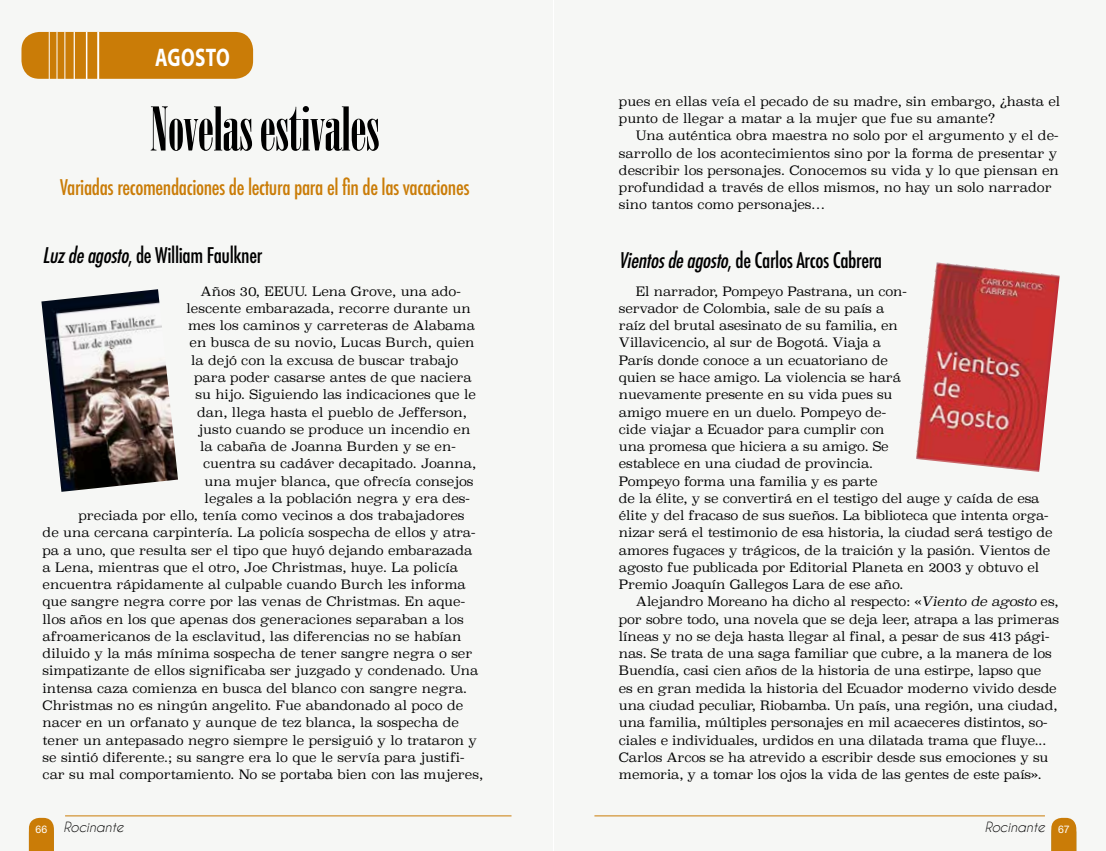
<style>
.page{position:relative;width:1106px;height:851px;background:#fff}
.page>*{position:absolute;margin:0;border:0;box-sizing:border-box;transform-origin:0 0}
.t1{font:60px "Onyx";letter-spacing:-.01em;color:#000}
.t2{font:700 25.5px "Myriad Pro";letter-spacing:.02em;color:#fff;scale:.75 1}
.t3{font:500 condensed 21px "Futura";letter-spacing:-.02em;color:#000}
.t4{font:500 condensed 21px "Futura";letter-spacing:-.02em;color:#ca7c07}
.t5{font:italic 13.2px "Caviar Dreams";color:#000}
.t6{font:12.75px/17.2px "Superclarendon Lt";color:#000}
.s1{font-style:italic}
</style>
<div class="page">
<div style="left:0;top:0;width:553px;height:850px;background:#f6f7f5"></div>
<div style="left:554px;top:0;width:552px;height:850px;background:#f6f7f5"></div>
<div style="left:21px;top:32px;width:232px;height:47px;background:#ca7c07;border-radius:18px"></div>
<hr style="left:57px;top:32px;width:1px;height:47px;background:#fff">
<hr style="left:49px;top:32px;width:1px;height:47px;background:#fff">
<hr style="left:64px;top:32px;width:1px;height:47px;background:#fff">
<hr style="left:74px;top:32px;width:1px;height:47px;background:#fff">
<hr style="left:86px;top:32px;width:1px;height:47px;background:#fff">
<hr style="left:97px;top:32px;width:2px;height:47px;background:#fff">
<img style="left:41px;top:289px;width:137px;height:202px">
<img style="left:916px;top:262px;width:143px;height:210px">
<svg style="left:1051px;top:817px;width:25px;height:33px"></svg>
<hr style="left:594px;top:815px;width:450px;height:1px;background:#ca7c07">
<svg style="left:29px;top:817px;width:25px;height:33px"></svg>
<hr style="left:65px;top:815px;width:446px;height:1px;background:#ca7c07">
<h2 class="t2" style="left:155px;top:40px;width:101px">AGOSTO</h2>
<p class="t6" style="left:619px;top:92px;width:443px">pues en ellas veía el pecado de su madre, sin embargo, ¿hasta el punto de llegar a matar a la mujer que fue su amante?</p>
<p class="t6" style="left:619px;top:127px;width:441px;text-indent:17px">Una auténtica obra maestra no solo por el argumento y el de&shy;sarrollo de los acontecimientos sino por la forma de presentar y describir los personajes. Conocemos su vida y lo que piensan en profundidad a través de ellos mismos, no hay un solo narrador sino tantos como personajes…</p>
<h3 class="t3" style="left:619px;top:247px;width:265px"><span class="s1">Vientosdeagosto</span>, de Carlos Arcos Cabrera</h3>
<p class="t6" style="left:619px;top:282px;width:435px;text-indent:17px">El narrador, Pompeyo Pastrana, un con-<br>servador de Colombia, sale de su país a<br>raíz del brutal asesinato de su familia, en<br>Villavicencio, al sur de Bogotá. Viaja a<br>París donde conoce a un ecuatoriano de<br>quien se hace amigo. La violencia se hará<br>nuevamente presente en su vida pues su<br>amigo muere en un duelo. Pompeyo de-<br>cide viajar a Ecuador para cumplir con<br>una promesa que hiciera a su amigo. Se<br>establece en una ciudad de provincia.<br>Pompeyo forma una familia y es parte<br>de la élite, y se convertirá en el testigo del auge y caída de esa élite y del fracaso de sus sueños. La biblioteca que intenta orga&shy;nizar será el testimonio de esa historia, la ciudad será testigo de amores fugaces y trágicos, de la traición y la pasión. Vientos de agosto fue publicada por Editorial Planeta en 2003 y obtuvo el Premio Joaquín Gallegos Lara de ese año.</p>
<p class="t6" style="left:619px;top:593px;width:442px;text-indent:17px">Alejandro Moreano ha dicho al respecto: «<span class="s1">Viento de agosto</span> es, por sobre todo, una novela que se deja leer, atrapa a las primeras líneas y no se deja hasta llegar al final, a pesar de sus 413 pági&shy;nas. Se trata de una saga familiar que cubre, a la manera de los Buendía, casi cien años de la historia de una estirpe, lapso que<br>es en gran medida la historia del Ecuador moderno vivido desde una ciudad peculiar, Riobamba. Un país, una región, una ciudad, una familia, múltiples personajes en mil acaeceres distintos, so&shy;ciales e individuales, urdidos en una dilatada trama que fluye...<br>Carlos Arcos se ha atrevido a escribir desde sus emociones y su memoria, y a tomar los ojos la vida de las gentes de este país».</p>
<h1 class="t1" style="left:150px;top:94px;width:231px">Novelas estivales</h1>
<h3 class="t4" style="left:60px;top:174px;width:411px">Variadas recomendaciones de lectura para el fin de las vacaciones</h3>
<h3 class="t3" style="left:43px;top:242px;width:221px"><span class="s1">Luzdeagosto</span>, de William Faulkner</h3>
<p class="t6" style="left:201px;top:282px;width:261px">Años 30, EEUU. Lena Grove, una ado-</p>
<p class="t6" style="left:187px;top:299px;width:285px">lescente embarazada, recorre durante un</p>
<p class="t6" style="left:188px;top:317px;width:288px">mes los caminos y carreteras de Alabama</p>
<p class="t6" style="left:190px;top:334px;width:286px">en busca de su novio, Lucas Burch, quien</p>
<p class="t6" style="left:191px;top:351px;width:269px">la dejó con la excusa de buscar trabajo</p>
<p class="t6" style="left:194px;top:368px;width:279px">para poder casarse antes de que naciera</p>
<p class="t6" style="left:196px;top:386px;width:282px">su hijo. Siguiendo las indicaciones que le</p>
<p class="t6" style="left:197px;top:403px;width:271px">dan, llega hasta el pueblo de Jefferson,</p>
<p class="t6" style="left:199px;top:420px;width:273px">justo cuando se produce un incendio en</p>
<p class="t6" style="left:200px;top:437px;width:257px">la cabaña de Joanna Burden y se en-</p>
<p class="t6" style="left:203px;top:455px;width:274px">cuentra su cadáver decapitado. Joanna,</p>
<p class="t6" style="left:205px;top:472px;width:270px">una mujer blanca, que ofrecía consejos</p>
<p class="t6" style="left:205px;top:489px;width:267px">legales a la población negra y era des-</p>
<p class="t6" style="left:79px;top:506px;width:387px">preciada por ello, tenía como vecinos a dos trabajadores</p>
<p class="t6" style="left:43px;top:524px;width:434px">de una cercana carpintería. La policía sospecha de ellos y atra-</p>
<p class="t6" style="left:43px;top:541px;width:431px">pa a uno, que resulta ser el tipo que huyó dejando embarazada</p>
<p class="t6" style="left:43px;top:558px;width:417px">a Lena, mientras que el otro, Joe Christmas, huye. La policía</p>
<p class="t6" style="left:43px;top:575px;width:425px">encuentra rápidamente al culpable cuando Burch les informa</p>
<p class="t6" style="left:43px;top:593px;width:424px">que sangre negra corre por las venas de Christmas. En aque-</p>
<p class="t6" style="left:43px;top:610px;width:422px">llos años en los que apenas dos generaciones separaban a los</p>
<p class="t6" style="left:43px;top:627px;width:420px">afroamericanos de la esclavitud, las diferencias no se habían</p>
<p class="t6" style="left:43px;top:644px;width:431px">diluido y la más mínima sospecha de tener sangre negra o ser</p>
<p class="t6" style="left:43px;top:662px;width:437px">simpatizante de ellos significaba ser juzgado y condenado. Una</p>
<p class="t6" style="left:43px;top:679px;width:426px">intensa caza comienza en busca del blanco con sangre negra.</p>
<p class="t6" style="left:43px;top:696px;width:422px">Christmas no es ningún angelito. Fue abandonado al poco de</p>
<p class="t6" style="left:43px;top:713px;width:418px">nacer en un orfanato y aunque de tez blanca, la sospecha de</p>
<p class="t6" style="left:43px;top:731px;width:436px">tener un antepasado negro siempre le persiguió y lo trataron y</p>
<p class="t6" style="left:43px;top:748px;width:423px">se sintió diferente.; su sangre era lo que le servía para justifi-</p>
<p class="t6" style="left:43px;top:765px;width:442px">car su mal comportamiento. No se portaba bien con las mujeres,</p>
<p class="t5" style="left:36px;top:819px;width:89px"><sub>66</sub> Rocinante</p>
<p class="t5" style="left:984px;top:819px;width:86px">Rocinante <sub>67</sub></p>
</div>
